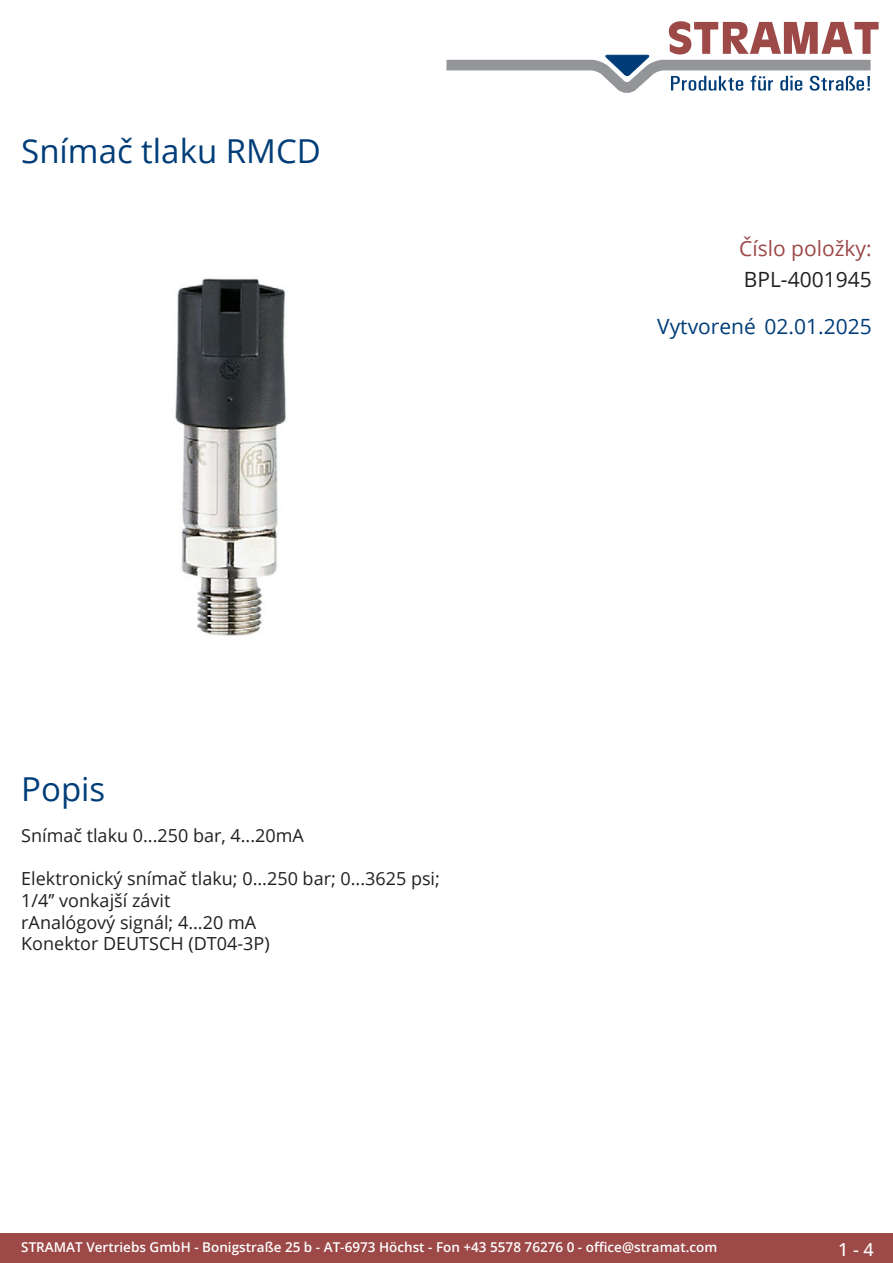
<style>
.page{position:relative;width:893px;height:1263px;background:#fff}
.page>*{position:absolute;margin:0;border:0;box-sizing:border-box;transform-origin:0 0}
.Produkttitel{font:33px "Open Sans";color:#003d78}
.Erstellungsdatum{font:21px "Open Sans";color:#003d78}
.TechDaten_Überschrif{font:21px "Open Sans";color:#9c4948}
.TechDaten_Inhalt{font:21px "Open Sans";color:#231f20}
.Beschreibung_Text{font:18px/21.6px "Open Sans";color:#231f20}
.t1{font:500 18px "Open Sans";color:#fff}
.t2{font:600 13.5px "Open Sans";color:#fff}
</style>
<div class="page">
<div style="left:0;top:1233px;width:893px;height:30px;background:#9c4948"></div>
<svg style="left:446px;top:21px;width:433px;height:72px"></svg>
<img style="left:175px;top:278px;width:111px;height:358px">
<p class="Produkttitel" style="left:21px;top:128px;width:301px">Snímač tlaku RMCD</p>
<p class="Produkttitel" style="left:21px;top:766px;width:86px">Popis</p>
<p class="Beschreibung_Text" style="left:21px;top:824px;width:284px">Snímač tlaku 0...250 bar, 4...20mA</p>
<p class="Beschreibung_Text" style="left:21px;top:867px;width:420px">Elektronický snímač tlaku; 0...250 bar; 0...3625 psi; 1/4’’ vonkajší závit<br>rAnalógový signál; 4...20 mA<br>Konektor DEUTSCH (DT04-3P)</p>
<p class="TechDaten_Überschrif" style="left:739px;top:234px;width:134px">Číslo položky:</p>
<p class="TechDaten_Inhalt" style="left:744px;top:265px;width:129px">BPL-4001945</p>
<p class="Erstellungsdatum" style="left:657px;top:312px;width:216px">Vytvorené 02.01.2025</p>
<p class="t2" style="left:21px;top:1238px;width:698px">STRAMAT Vertriebs GmbH - Bonigstraße 25 b - AT-6973 Höchst - Fon +43 5578 76276 0 - office@stramat.com</p>
<p class="t1" style="left:838px;top:1237px;width:37px">1 - 4</p>
</div>
